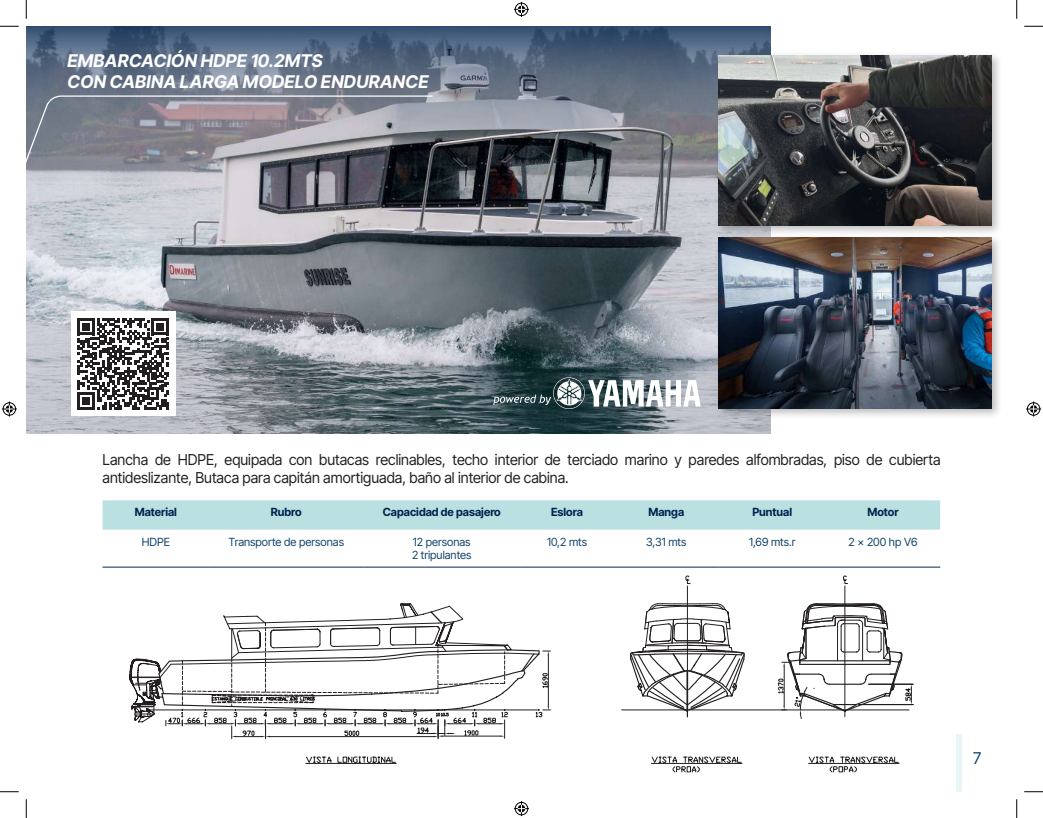
<style>
.page{position:relative;width:1043px;height:818px;background:#fff}
.page>*{position:absolute;margin:0;border:0;box-sizing:border-box;transform-origin:0 0}
.t1{font:italic 700 17.5px/21px "Inter Tight";letter-spacing:.015em;color:#fff}
.t2{font:16.25px "Inter Tight";color:#10426a}
.t3{font:15px/18px "Inter Tight";color:#231f20}
.t4{font:11.25px/13.5px "Inter Tight";color:#10426a}
.t5{font:700 11.25px "Inter Tight";color:#00244e}
</style>
<div class="page">
<div style="left:956px;top:734px;width:6px;height:57px;background:#e9f5f6"></div>
<img style="left:26px;top:218px;width:744px;height:216px">
<svg style="left:26px;top:26px;width:745px;height:192px;background:#6b7585"></svg>
<div style="left:715px;top:51px;width:288px;height:186px;background:#231f20;opacity:.3"></div>
<img style="left:719px;top:55px;width:272px;height:171px">
<div style="left:715px;top:234px;width:288px;height:185px;background:#231f20;opacity:.3"></div>
<img style="left:719px;top:238px;width:272px;height:170px">
<svg style="left:493px;top:377px;width:207px;height:32px"></svg>
<div style="left:103px;top:500px;width:837px;height:29px;background:#bae0e2"></div>
<hr style="left:103px;top:566px;width:106px;height:1px;background:#00244e">
<hr style="left:209px;top:566px;width:154px;height:1px;background:#00244e">
<hr style="left:363px;top:566px;width:157px;height:1px;background:#00244e">
<hr style="left:520px;top:566px;width:94px;height:1px;background:#00244e">
<hr style="left:614px;top:566px;width:104px;height:1px;background:#00244e">
<hr style="left:718px;top:566px;width:107px;height:1px;background:#00244e">
<hr style="left:825px;top:566px;width:115px;height:1px;background:#00244e">
<hr style="left:621px;top:709px;width:288px;height:1px;background:#231f20">
<hr style="left:869px;top:704px;width:44px;height:1px;background:#231f20">
<hr style="left:869px;top:684px;width:44px;height:1px;background:#231f20">
<hr style="left:844px;top:586px;width:1px;height:130px;background:#231f20">
<hr style="left:687px;top:586px;width:1px;height:130px;background:#231f20">
<svg style="left:685px;top:575px;width:163px;height:9px"></svg>
<svg style="left:306px;top:756px;width:90px;height:7px"></svg>
<svg style="left:129px;top:603px;width:421px;height:135px"></svg>
<svg style="left:629px;top:603px;width:283px;height:169px"></svg>
<div style="left:71px;top:311px;width:104px;height:105px;background:#fff"></div>
<svg style="left:77px;top:318px;width:92px;height:91px"></svg>
<svg style="left:26px;top:95px;width:408px;height:90px;background:#8a8993"></svg>
<svg style="left:0;top:25px;width:19px;height:2px"></svg>
<svg style="left:1024px;top:25px;width:18px;height:2px"></svg>
<svg style="left:0;top:791px;width:19px;height:1px"></svg>
<svg style="left:1024px;top:791px;width:18px;height:1px"></svg>
<svg style="left:25px;top:0;width:2px;height:19px"></svg>
<svg style="left:25px;top:799px;width:2px;height:19px"></svg>
<svg style="left:1016px;top:0;width:1px;height:19px"></svg>
<svg style="left:1016px;top:799px;width:1px;height:19px"></svg>
<svg style="left:514px;top:2px;width:15px;height:15px"></svg>
<svg style="left:514px;top:801px;width:15px;height:15px"></svg>
<svg style="left:2px;top:401px;width:15px;height:15px"></svg>
<svg style="left:1026px;top:401px;width:15px;height:15px"></svg>
<p class="t1" style="left:67px;top:50px;width:362px">EMBARCACIÓN HDPE 10.2MTS<br>CON CABINA LARGA MODELO ENDURANCE</p>
<p class="t3" style="left:103px;top:450px;width:839px">Lancha de HDPE, equipada con butacas reclinables, techo interior de terciado marino y paredes alfombradas, piso de cubierta antideslizante, Butaca para capitán amortiguada, baño al interior de cabina.</p>
<p class="t5" style="left:135px;top:503px;width:44px">Material</p>
<p class="t5" style="left:271px;top:503px;width:32px">Rubro</p>
<p class="t5" style="left:383px;top:503px;width:119px">Capacidad de pasajero</p>
<p class="t5" style="left:551px;top:503px;width:33px">Eslora</p>
<p class="t5" style="left:648px;top:503px;width:37px">Manga</p>
<p class="t5" style="left:752px;top:503px;width:41px">Puntual</p>
<p class="t5" style="left:867px;top:503px;width:33px">Motor</p>
<p class="t4" style="left:142px;top:534px;width:30px">HDPE</p>
<p class="t4" style="left:229px;top:534px;width:117px">Transporte de personas</p>
<p class="t4" style="left:412px;top:534px;width:61px">12 personas<br>2 tripulantes</p>
<p class="t4" style="left:547px;top:534px;width:42px">10,2 mts</p>
<p class="t4" style="left:646px;top:534px;width:42px">3,31 mts</p>
<p class="t4" style="left:749px;top:534px;width:48px">1,69 mts.r</p>
<p class="t4" style="left:848px;top:534px;width:70px">2 x 200 hp V6</p>
<p class="t2" style="left:973px;top:746px;width:10px">7</p>
</div>
